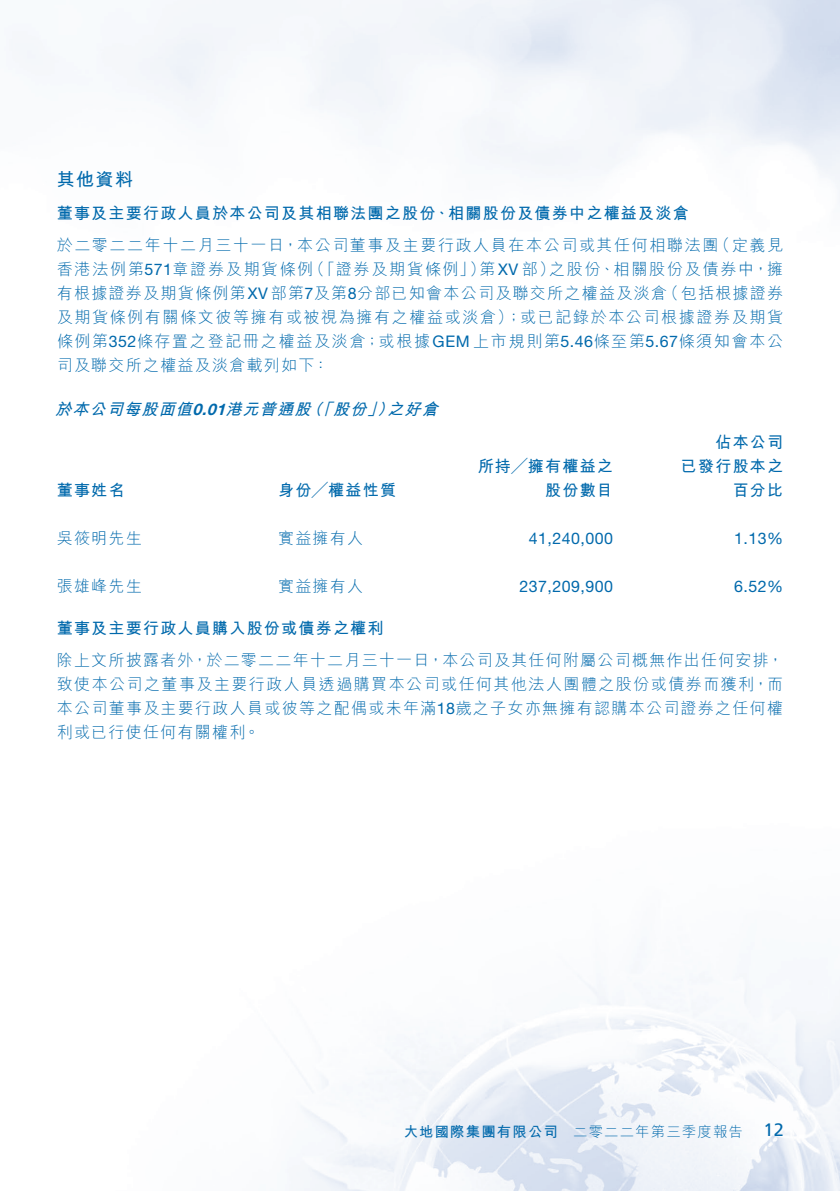
<style>
.page{position:relative;width:840px;height:1191px;background:#fff}
.page>*{position:absolute;margin:0;border:0;box-sizing:border-box;transform-origin:0 0}
.t1{font:700 18px "M Hei HK";color:#0169ac}
.t2{font:18px "Frutiger LT Std";color:#0169ac}
.t3{font:300 16px/24px "M Hei HK";letter-spacing:.1em;color:#0169ac}
.t4{font:700 16px/24px "M Hei HK";letter-spacing:.08em;color:#0169ac;text-align:right}
.t5{font:16px "Helvetica Neue LT Std";letter-spacing:.03em;color:#0169ac}
.t6{font:italic 700 16px "M Hei HK";color:#0169ac}
.t7{font:italic 700 16px "Helvetica Neue LT Std";color:#0169ac}
.t8{font:300 14.4px "M Hei HK";letter-spacing:.08em;color:#0169ac}
.t9{font:700 14.4px "M Hei HK";letter-spacing:.08em;color:#0169ac}
.s1{font-family:"Helvetica Neue LT Std";font-weight:400}
</style>
<div class="page">
<img style="left:11px;top:0;width:828px;height:1191px">
<p class="t1" style="left:57px;top:166px;width:78px">其他資料</p>
<p class="t4" style="left:57px;top:199px;width:633px">董事及主要行政人員於本公司及其相聯法團之股份、相關股份及債券中之權益及淡倉</p>
<p class="t3" style="left:713px;top:233px;width:71px">（定義見</p>
<p class="t3" style="left:548px;top:233px;width:235px;text-indent:-492px">於二零二二年十二月三十一日，本公司董事及主要行政人員在本公司或其任何相聯法團<br>之股份、相關股份及債券中，擁</p>
<p class="t3" style="left:309px;top:257px;width:178px">（「證券及期貨條例」）</p>
<p class="t3" style="left:479px;top:257px;width:77px">第<span class="s1">XV</span>部）</p>
<p class="t3" style="left:57px;top:257px;width:258px">香港法例第<span class="s1">571</span>章證券及期貨條例</p>
<p class="t3" style="left:662px;top:281px;width:122px">（包括根據證券</p>
<p class="t3" style="left:57px;top:281px;width:727px">有根據證券及期貨條例第<span class="s1">XV</span>部第<span class="s1">7</span>及第<span class="s1">8</span>分部已知會本公司及聯交所之權益及淡倉<br>及期貨條例有關條文彼等擁有或被視為擁有之權益或淡倉）；或已記錄於本公司根據證券及期貨條例第<span class="s1">352</span>條存置之登記冊之權益及淡倉；或根據<span class="s1">GEM</span>上市規則第<span class="s1">5.46</span>條至第<span class="s1">5.67</span>條須知會本公司及聯交所之權益及淡倉載列如下：</p>
<p class="t6" style="left:387px;top:398px;width:57px">之好倉</p>
<p class="t6" style="left:225px;top:398px;width:92px">港元普通股</p>
<p class="t6" style="left:55px;top:398px;width:144px">於本公司每股面值</p>
<p class="t6" style="left:306px;top:398px;width:33px">（「</p>
<p class="t6" style="left:366px;top:398px;width:33px">」）</p>
<p class="t6" style="left:333px;top:398px;width:40px">股份</p>
<p class="t7" style="left:192px;top:399px;width:39px">0.01</p>
<p class="t4" style="left:57px;top:476px;width:69px">董事姓名</p>
<p class="t3" style="left:57px;top:525px;width:86px">吳筱明先生</p>
<p class="t4" style="left:278px;top:476px;width:119px">身份╱權益性質</p>
<p class="t3" style="left:278px;top:525px;width:86px">實益擁有人</p>
<p class="t4" style="left:477px;top:452px;width:137px">所持╱擁有權益之股份數目</p>
<p class="t5" style="left:528px;top:528px;width:86px">41,240,000</p>
<p class="t4" style="left:680px;top:428px;width:104px">佔本公司<br>已發行股本之百分比</p>
<p class="t5" style="left:733px;top:528px;width:50px">1.13%</p>
<p class="t3" style="left:57px;top:573px;width:86px">張雄峰先生</p>
<p class="t4" style="left:57px;top:614px;width:328px">董事及主要行政人員購入股份或債券之權利</p>
<p class="t3" style="left:57px;top:648px;width:727px;text-align:justify">除上文所披露者外，於二零二二年十二月三十一日，本公司及其任何附屬公司概無作出任何安排，致使本公司之董事及主要行政人員透過購買本公司或任何其他法人團體之股份或債券而獲利，而本公司董事及主要行政人員或彼等之配偶或未年滿<span class="s1">18</span>歲之子女亦無擁有認購本公司證券之任何權利或已行使任何有關權利。</p>
<p class="t3" style="left:278px;top:573px;width:86px">實益擁有人</p>
<p class="t5" style="left:733px;top:576px;width:50px">6.52%</p>
<p class="t5" style="left:519px;top:576px;width:95px">237,209,900</p>
<p class="t9" style="left:403px;top:1121px;width:156px">大地國際集團有限公司</p>
<p class="t8" style="left:573px;top:1124px;width:171px">二零二二年第三季度報告</p>
<p class="t2" style="left:763px;top:1119px;width:22px">12</p>
</div>
